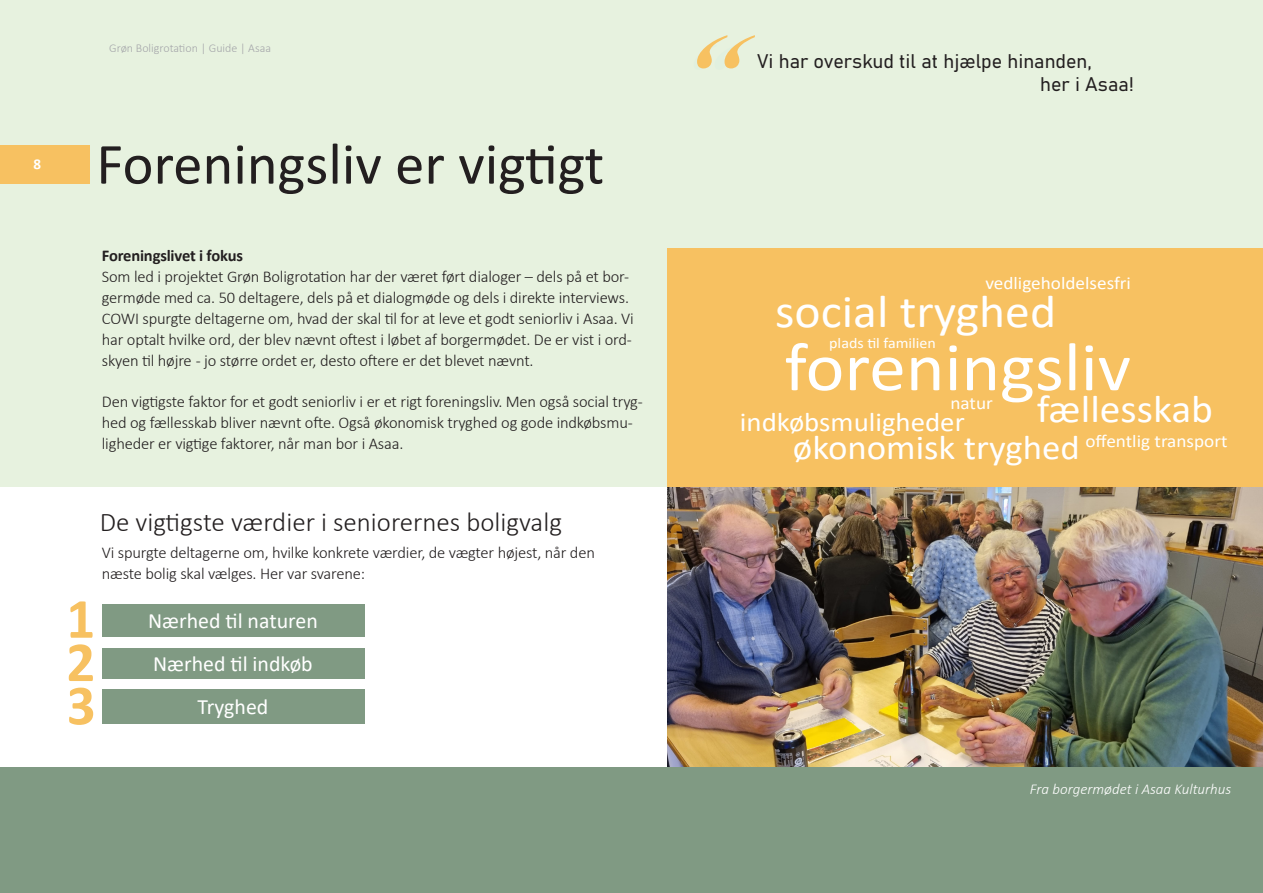
<style>
.page{position:relative;width:1263px;height:893px;background:#fff}
.page>*{position:absolute;margin:0;border:0;box-sizing:border-box;transform-origin:0 0}
.t1{font:130.2px "Commercial Script BT";color:#f7c161}
.t2{font:99px "Commercial Script BT";color:#d3ebe2}
.t3{font:69px "Calibri";color:#fff;scale:1.07 1}
.t4{font:58.8px "Calibri";color:#231f20}
.t5{font:700 57px "Calibri";color:#f7c161}
.t6{font:46.5px "Calibri";color:#fff;scale:1.07 1}
.t7{font:38.85px "Calibri";color:#fff;scale:1.07 1}
.t8{font:34.5px "Calibri";color:#fff;scale:1.07 1}
.Body_Text{font:300 27px "Calibri";color:#231f20}
.t9{font:27px "Calibri";color:#fff;scale:1.07 1}
.t10{font:21.9px "Calibri";color:#fff}
.t11{font:19.5px/23.4px "Bahnschrift";color:#231f20}
.t12{font:18px "Calibri";color:#fff;scale:1.07 1}
.Body_Text-2{font:300 16.5px/21px "Calibri";letter-spacing:-.01em;color:#231f20}
.Body_Text-3{font:italic 300 15px "Calibri";color:#fff}
.t13{font:15px "Calibri";color:#fff;scale:1.07 1}
.t14{font:700 15px "Calibri";color:#fff}
.Body_Text-4{font:300 12px "Calibri";color:#a5a6aa}
.s1{font-weight:700}
</style>
<div class="page">
<div style="left:0;top:0;width:1263px;height:487px;background:#e7f2df"></div>
<div style="left:667px;top:249px;width:596px;height:238px;background:#f7c161"></div>
<div style="left:0;top:145px;width:89px;height:38px;background:#f7c161"></div>
<img style="left:667px;top:487px;width:596px;height:280px">
<div style="left:102px;top:604px;width:262px;height:32px;background:#809a83"></div>
<div style="left:102px;top:689px;width:262px;height:34px;background:#809a83"></div>
<div style="left:102px;top:648px;width:262px;height:31px;background:#809a83"></div>
<div style="left:0;top:767px;width:1263px;height:126px;background:#809a83"></div>
<p class="Body_Text-4" style="left:109px;top:41px;width:163px">Grøn Boligrotation | Guide | Asaa</p>
<p class="t14" style="left:34px;top:154px;width:9px">8</p>
<p class="t4" style="left:96px;top:123px;width:509px">Foreningsliv er vigtigt</p>
<p class="Body_Text-2" style="left:102px;top:245px;width:533px"><span class="s1">Foreningslivet i fokus<br></span>Som led i projektet Grøn Boligrotation har der været ført dialoger – dels på et bor&shy;germøde med ca. 50 deltagere, dels på et dialogmøde og dels i direkte interviews.<br>COWI spurgte deltagerne om, hvad der skal til for at leve et godt seniorliv i Asaa. Vi har optalt hvilke ord, der blev nævnt oftest i løbet af borgermødet. De er vist i ord&shy;skyen til højre - jo større ordet er, desto oftere er det blevet nævnt.</p>
<p class="Body_Text-2" style="left:102px;top:391px;width:542px">Den vigtigste faktor for et godt seniorliv i er et rigt foreningsliv. Men også social tryg&shy;hed og fællesskab bliver nævnt ofte. Også økonomisk tryghed og gode indkøbsmu&shy;ligheder er vigtige faktorer, når man bor i Asaa.</p>
<p class="Body_Text" style="left:100px;top:506px;width:464px">De vigtigste værdier i seniorernes boligvalg</p>
<p class="Body_Text-2" style="left:102px;top:542px;width:495px">Vi spurgte deltagerne om, hvilke konkrete værdier, de vægter højest, når den næste bolig skal vælges. Her var svarene:</p>
<p class="t5" style="left:66px;top:578px;width:30px">1</p>
<p class="t10" style="left:148px;top:606px;width:171px">Nærhed til naturen</p>
<p class="t5" style="left:66px;top:622px;width:30px">2</p>
<p class="t10" style="left:153px;top:649px;width:161px">Nærhed til indkøb</p>
<p class="t5" style="left:67px;top:665px;width:30px">3</p>
<p class="t10" style="left:198px;top:692px;width:72px">Tryghed</p>
<p class="t1" style="left:662px;top:6px;width:65px">“</p>
<h2 class="t2" style="left:667px;top:22px;width:49px">“</h2>
<p class="t11" style="left:1040px;top:48px;width:95px;text-indent:-283px">Vi har overskud til at hjælpe hinanden,<br>her i Asaa!</p>
<p class="t12" style="left:985px;top:270px;width:138px">vedligeholdelsesfri</p>
<p class="t6" style="left:775px;top:280px;width:264px">social tryghed</p>
<p class="t13" style="left:829px;top:333px;width:101px">plads til familien</p>
<p class="t3" style="left:784px;top:319px;width:325px">foreningsliv</p>
<p class="t12" style="left:1085px;top:428px;width:134px">offentlig transport</p>
<p class="t7" style="left:1037px;top:382px;width:166px">fællesskab</p>
<p class="t12" style="left:950px;top:390px;width:41px">natur</p>
<p class="t9" style="left:740px;top:403px;width:212px">indkøbsmuligheder</p>
<p class="t8" style="left:793px;top:423px;width:270px">økonomisk tryghed</p>
<p class="Body_Text-3" style="left:1030px;top:779px;width:203px">Fra borgermødet i Asaa Kulturhus</p>
</div>
